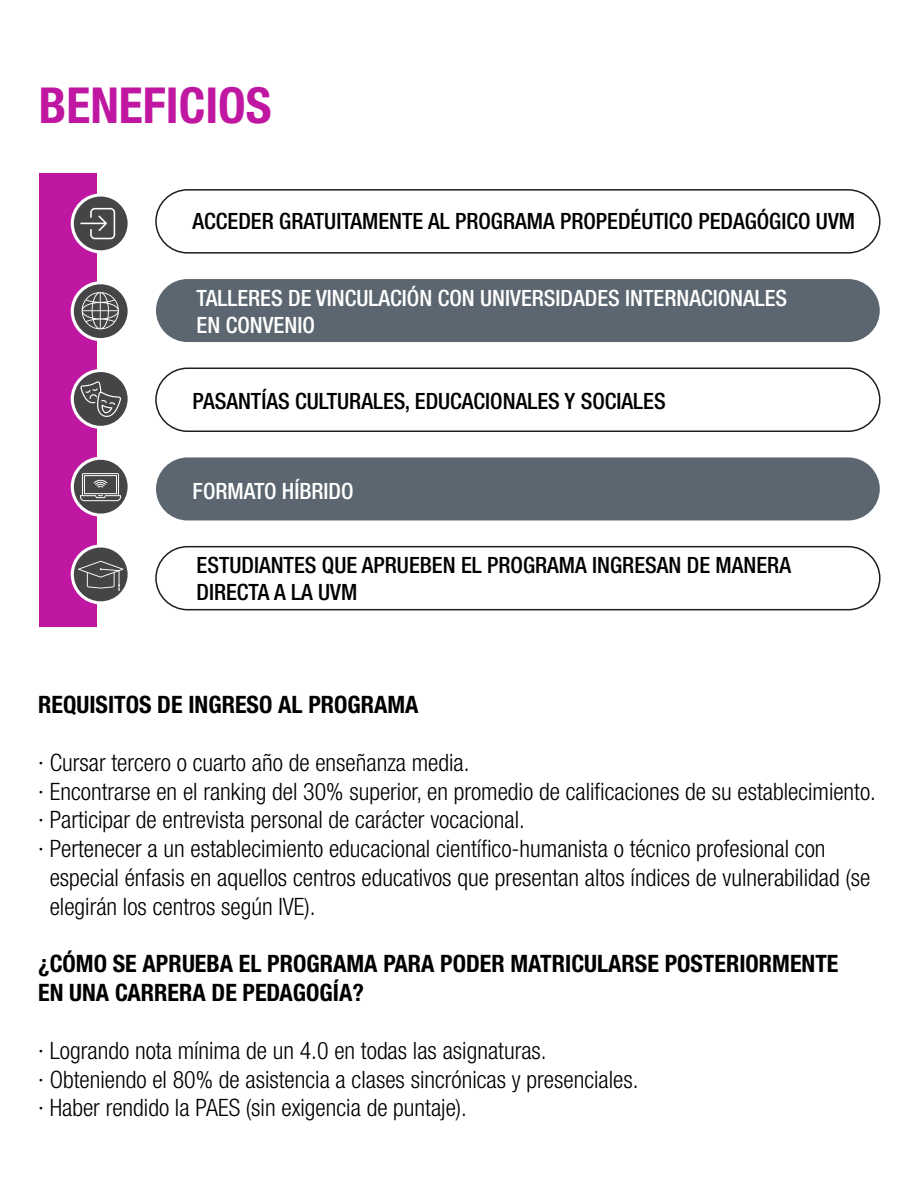
<style>
.page{position:relative;width:918px;height:1188px;background:#fff}
.page>*{position:absolute;margin:0;border:0;box-sizing:border-box;transform-origin:0 0}
.t1{font:700 condensed 49.65px "Helvetica Neue LT Std";color:#c017a2}
.t2{font:300 condensed 24px/28.8px "Helvetica Neue LT Std";color:#000}
.t3{font:700 condensed 24px/28.8px "Helvetica Neue LT Std";color:#000}
.t4{font:500 condensed 22.5px/27px "Helvetica Neue LT Std";color:#000}
.t5{font:500 condensed 22.5px/27px "Helvetica Neue LT Std";color:#fff}
</style>
<div class="page">
<div style="left:39px;top:173px;width:58px;height:454px;background:#c017a2"></div>
<svg style="left:71px;top:193px;width:57px;height:60px"></svg>
<svg style="left:71px;top:281px;width:57px;height:60px"></svg>
<svg style="left:71px;top:369px;width:57px;height:60px"></svg>
<svg style="left:71px;top:457px;width:57px;height:60px"></svg>
<svg style="left:71px;top:544px;width:57px;height:60px"></svg>
<div style="left:155px;top:189px;width:726px;height:65px;border:2px solid #1d1d1b;border-radius:32px"></div>
<div style="left:155px;top:368px;width:726px;height:64px;border:2px solid #1d1d1b;border-radius:32px"></div>
<div style="left:156px;top:279px;width:724px;height:63px;background:#5b6670;border-radius:32px"></div>
<div style="left:155px;top:546px;width:726px;height:64px;border:2px solid #1d1d1b;border-radius:32px"></div>
<div style="left:156px;top:457px;width:724px;height:63px;background:#5b6670;border-radius:32px"></div>
<h1 class="t1" style="left:39px;top:76px;width:234px">BENEFICIOS</h1>
<p class="t4" style="left:193px;top:207px;width:664px">ACCEDER GRATUITAMENTE AL PROGRAMA PROPEDÉUTICO PEDAGÓGICO UVM</p>
<p class="t5" style="left:197px;top:284px;width:592px">TALLERES DE VINCULACIÓN CON UNIVERSIDADES INTERNACIONALES<br>EN CONVENIO</p>
<p class="t4" style="left:193px;top:388px;width:475px">PASANTÍAS CULTURALES, EDUCACIONALES Y SOCIALES</p>
<p class="t5" style="left:193px;top:478px;width:163px">FORMATO HÍBRIDO</p>
<p class="t4" style="left:197px;top:552px;width:596px">ESTUDIANTES QUE APRUEBEN EL PROGRAMA INGRESAN DE MANERA<br>DIRECTA A LA UVM</p>
<p class="t3" style="left:38px;top:690px;width:382px">REQUISITOS DE INGRESO AL PROGRAMA</p>
<p class="t2" style="left:38px;top:748px;width:433px">∙ Cursar tercero o cuarto año de enseñanza media.</p>
<p class="t2" style="left:38px;top:776px;width:839px">∙ Encontrarse en el ranking del 30% superior, en promedio de calificaciones de su establecimiento.</p>
<p class="t2" style="left:38px;top:805px;width:488px">∙ Participar de entrevista personal de carácter vocacional.</p>
<p class="t2" style="left:38px;top:834px;width:789px">∙ Pertenecer a un establecimiento educacional científico-humanista o técnico profesional con</p>
<p class="t2" style="left:50px;top:863px;width:822px">especial énfasis en aquellos centros educativos que presentan altos índices de vulnerabilidad (se</p>
<p class="t2" style="left:50px;top:892px;width:267px">elegirán los centros según IVE).</p>
<p class="t3" style="left:38px;top:949px;width:802px">¿CÓMO SE APRUEBA EL PROGRAMA PARA PODER MATRICULARSE POSTERIORMENTE<br>EN UNA CARRERA DE PEDAGOGÍA?</p>
<p class="t2" style="left:38px;top:1036px;width:602px">∙ Logrando nota mínima de un 4.0 en todas las asignaturas.<br>∙ Obteniendo el 80% de asistencia a clases sincrónicas y presenciales. ∙ Haber rendido la PAES (sin exigencia de puntaje).</p>
</div>
